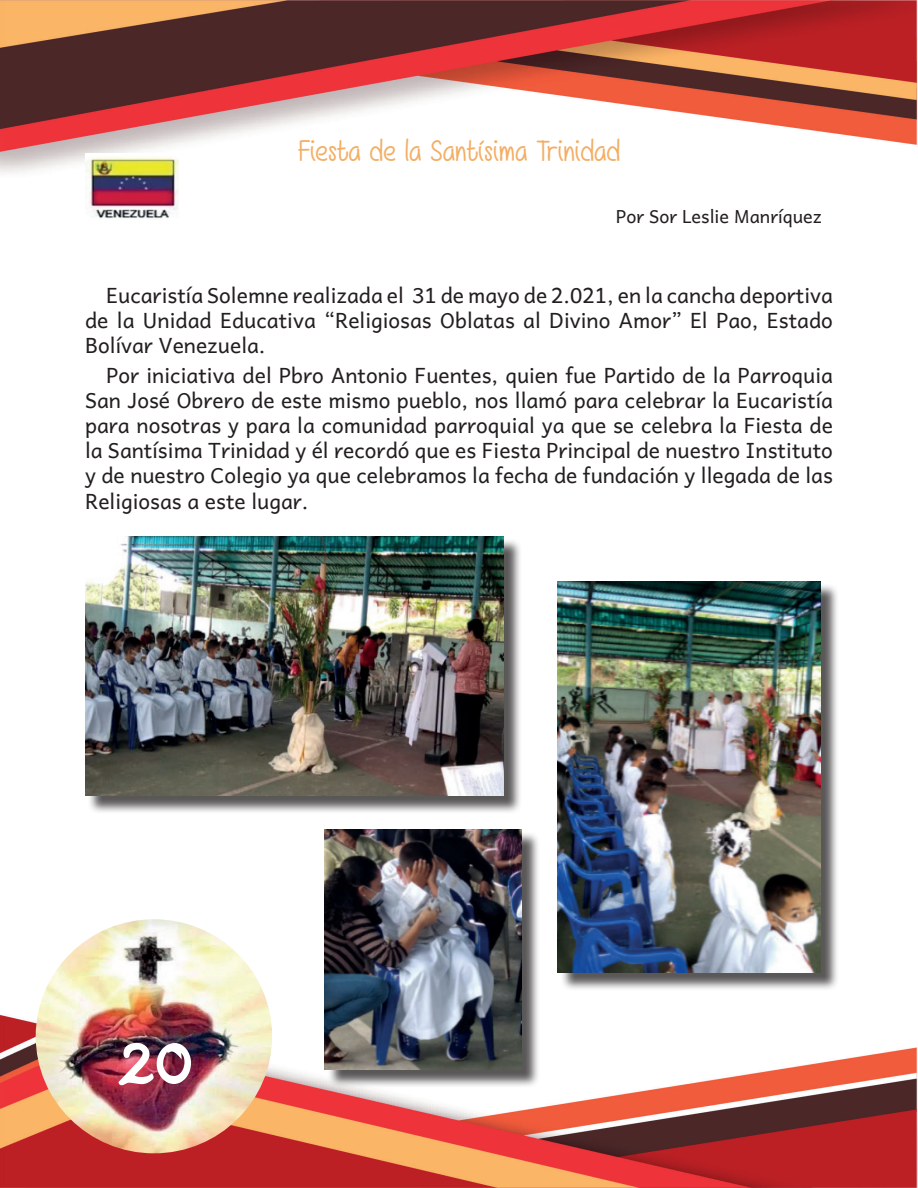
<style>
.page{position:relative;width:918px;height:1188px;background:#fff}
.page>*{position:absolute;margin:0;border:0;box-sizing:border-box;transform-origin:0 0}
.t1{font:700 54px "Waltograph UI";color:#fff}
.Estilo_de_párrafo_pa{font:30px "Girls Have Many Secrets";color:#f3ae64}
.t2{font:21px/25.2px "Andika Basic";color:#231f20;text-align:justify}
.t3{font:18px "Andika Basic";color:#231f20}
</style>
<div class="page">
<img style="left:0;top:974px;width:918px;height:213px">
<img style="left:36px;top:919px;width:236px;height:234px">
<img style="left:0;top:0;width:917px;height:173px">
<img style="left:917px;top:0;width:1px;height:145px">
<img style="left:85px;top:154px;width:94px;height:65px">
<div style="left:87px;top:539px;width:435px;height:275px;background:#231f20;opacity:.75"></div>
<img style="left:85px;top:536px;width:418px;height:260px">
<div style="left:560px;top:584px;width:280px;height:407px;background:#231f20;opacity:.75"></div>
<img style="left:558px;top:581px;width:263px;height:392px">
<div style="left:327px;top:832px;width:213px;height:256px;background:#231f20;opacity:.75"></div>
<img style="left:325px;top:829px;width:196px;height:240px">
<p class="Estilo_de_párrafo_pa" style="left:298px;top:134px;width:324px">Fiesta de la Santísima Trinidad</p>
<p class="t3" style="left:616px;top:200px;width:208px">Por Sor Leslie Manríquez</p>
<p class="t2" style="left:85px;top:279px;width:749px;text-indent:21px">Eucaristía Solemne realizada el 31 de mayo de 2.021, en la cancha deportiva de la Unidad Educativa “Religiosas Oblatas al Divino Amor” El Pao, Estado Bolívar Venezuela.</p>
<p class="t2" style="left:85px;top:359px;width:749px;text-indent:21px">Por iniciativa del Pbro Antonio Fuentes, quien fue Partido de la Parroquia San José Obrero de este mismo pueblo, nos llamó para celebrar la Eucaristía para nosotras y para la comunidad parroquial ya que se celebra la Fiesta de la Santísima Trinidad y él recordó que es Fiesta Principal de nuestro Instituto y de nuestro Colegio ya que celebramos la fecha de fundación y llegada de las Religiosas a este lugar.</p>
<h1 class="t1" style="left:117px;top:1033px;width:77px">20</h1>
</div>
